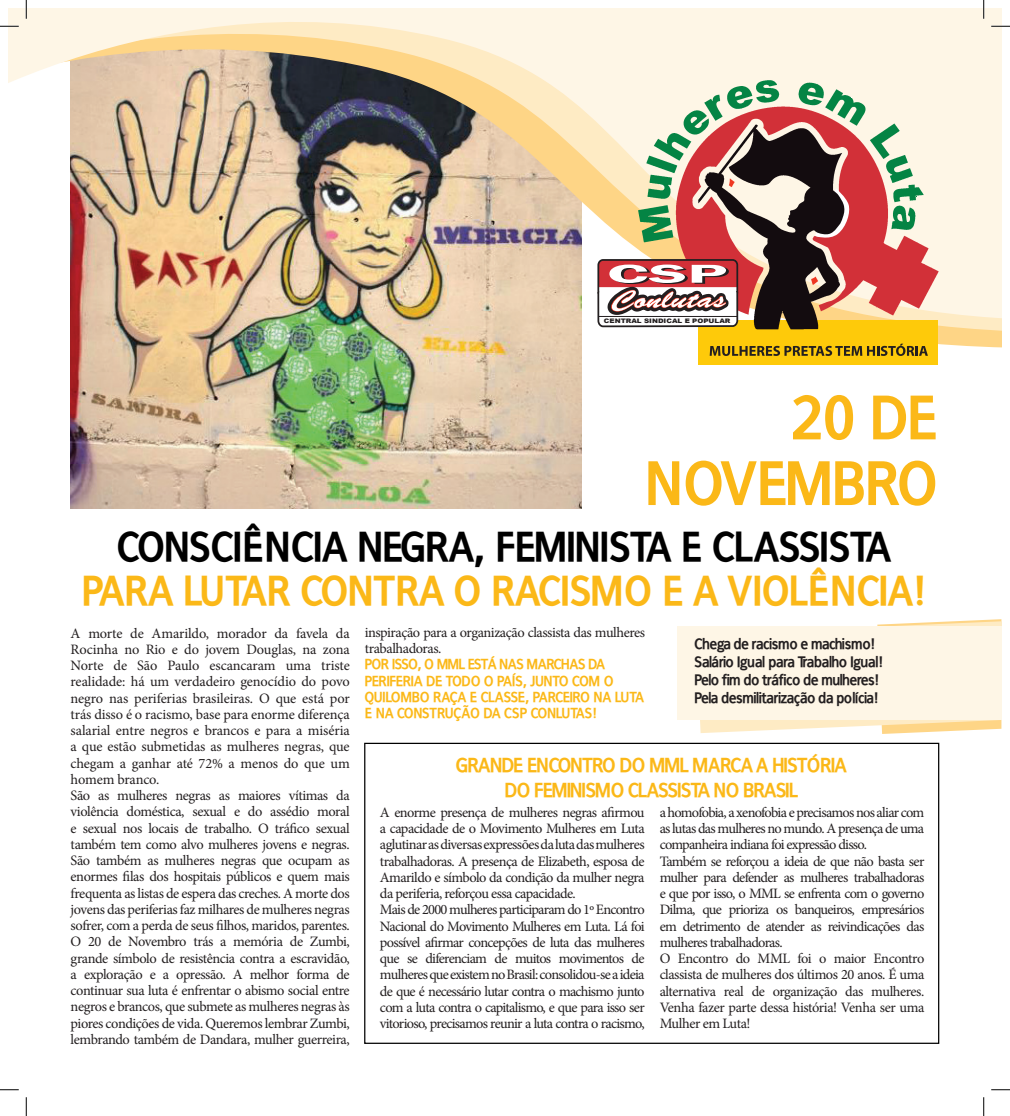
<style>
.page{position:relative;width:1010px;height:1116px;background:#fff}
.page>*{position:absolute;margin:0;border:0;box-sizing:border-box;transform-origin:0 0}
.t1{font:700 60.12px/65.6px "Francophil Sans";letter-spacing:-.04em;color:#fbb818;text-align:right}
.t2{font:700 41.25px "Francophil Sans";color:#000}
.t3{font:700 41.25px "Francophil Sans";color:#fbb818}
.t4{font:600 26.75px "Franklin Gothic";color:#fff;scale:2.48 1}
.t5{font:700 20px/25px "Francophil Sans";letter-spacing:-.03em;color:#fbb818}
.t6{font:700 20px "Francophil Sans";letter-spacing:-.07em;color:#fbb818}
.t7{font:700 15px/18px "Francophil Sans";letter-spacing:-.025em;color:#231f20}
.t8{font:14.38px/16.2px "Minion Pro";letter-spacing:-.035em;color:#231f20}
.t9{font:700 14.38px/16.2px "Francophil Sans";letter-spacing:-.04em;color:#fbb818}
.t10{font:900 6.12px "Arial";color:#231f20;scale:1.16 1}
</style>
<div class="page">
<svg style="left:700px;top:619px;width:301px;height:115px"></svg>
<div style="left:676px;top:626px;width:325px;height:94px;background:#fef6e6"></div>
<div style="left:364px;top:742px;width:575px;height:301px;border:1px solid #000"></div>
<img style="left:71px;top:468px;width:510px;height:40px">
<svg style="left:70px;top:453px;width:512px;height:15px;background:#d3c2a4"></svg>
<img style="left:70px;top:441px;width:512px;height:12px">
<img style="left:9px;top:9px;width:992px;height:432px">
<div style="left:698px;top:320px;width:239px;height:44px;background:#feca0a"></div>
<svg style="left:927px;top:106px;width:11px;height:209px;background:#fae7d8"></svg>
<svg style="left:596px;top:80px;width:331px;height:276px;background:#bb937b"></svg>
<svg style="left:0;top:25px;width:19px;height:2px"></svg>
<svg style="left:990px;top:25px;width:19px;height:2px"></svg>
<svg style="left:0;top:1089px;width:19px;height:1px"></svg>
<svg style="left:991px;top:1089px;width:18px;height:1px"></svg>
<svg style="left:25px;top:0;width:2px;height:19px"></svg>
<svg style="left:25px;top:1097px;width:2px;height:18px"></svg>
<svg style="left:982px;top:0;width:2px;height:19px"></svg>
<svg style="left:983px;top:1097px;width:1px;height:18px"></svg>
<h3 class="t4" style="left:607px;top:257px;width:50px">CSP</h3>
<p class="t10" style="left:603px;top:316px;width:111px">CENTRAL SINDICAL E POPULAR</p>
<h1 class="t1" style="left:644px;top:384px;width:295px">20 DE<br>NOVEMBRO</h1>
<h2 class="t2" style="left:117px;top:522px;width:775px">CONSCIÊNCIA NEGRA, FEMINISTA E CLASSISTA</h2>
<h2 class="t3" style="left:82px;top:566px;width:845px">PARA LUTAR CONTRA O RACISMO E A VIOLÊNCIA!</h2>
<p class="t8" style="left:71px;top:625px;width:280px">A morte de Amarildo, morador da favela da Rocinha no Rio e do jovem Douglas, na zona Norte de São Paulo escancaram uma triste realidade: há um verdadeiro genocídio do povo negro nas periferias brasileiras. O que está por trás disso é o racismo, base para enorme diferença salarial entre negros e brancos e para a miséria a que estão submetidas as mulheres negras, que chegam a ganhar até 72% a menos do que um homem branco.<br>São as mulheres negras as maiores vítimas da violência doméstica, sexual e do assédio moral e sexual nos locais de trabalho. O tráfico sexual também tem como alvo mulheres jovens e negras.<br>São também as mulheres negras que ocupam as enormes filas dos hospitais públicos e quem mais frequenta as listas de espera das creches. A morte dos jovens das periferias faz milhares de mulheres negras sofrer, com a perda de seus filhos, maridos, parentes.<br>O 20 de Novembro trás a memória de Zumbi, grande símbolo de resistência contra a escravidão, a exploração e a opressão. A melhor forma de continuar sua luta é enfrentar o abismo social entre negros e brancos, que submete as mulheres negras às piores condições de vida. Queremos lembrar Zumbi, lembrando também de Dandara, mulher guerreira,</p>
<p class="t8" style="left:364px;top:624px;width:282px">inspiração para a organização classista das mulheres trabalhadoras.</p>
<p class="t9" style="left:364px;top:656px;width:83px">POR ISSO, O MML</p>
<p class="t9" style="left:364px;top:656px;width:281px;text-indent:103px">ESTÁ NAS M ARCHAS DA<br>PERIFERIA DE TODO O PAÍS, JUNTO COM O<br>QUILOMBO RAÇA E CLASSE, PARCEIRO NA LUTA<br>E NA CONSTRUÇÃO DA CSP</p>
<p class="t9" style="left:530px;top:705px;width:68px">CONLUTAS!</p>
<p class="t7" style="left:694px;top:634px;width:190px">CHEGA DE RACISMO E MACHISMO!<br>SALÁRIO IGUAL PARA TRABALHO IGUAL!<br>PELO FIM DO TRÁFICO DE MULHERES!<br>PELA DESMILITARIZAÇÃO DA POLÍCIA!</p>
<h3 class="t5" style="left:504px;top:752px;width:344px;text-indent:188px">MARCA A HISTÓRIA<br>DO FEMINISMO CLASSISTA NO BRASIL</h3>
<h3 class="t6" style="left:456px;top:753px;width:207px">GRANDE ENCONTRO DO MML</h3>
<p class="t8" style="left:380px;top:804px;width:266px">A enorme presença de mulheres negras afirmou a capacidade de o Movimento Mulheres em Luta aglutinar as diversas expressões da luta das mulheres trabalhadoras. A presença de Elizabeth, esposa de Amarildo e símbolo da condição da mulher negra da periferia, reforçou essa capacidade.<br>Mais de 2000 mulheres participaram do 1º Encontro Nacional do Movimento Mulheres em Luta. Lá foi possível afirmar concepções de luta das mulheres que se diferenciam de muitos movimentos de mulheres que existem no Brasil: consolidou-se a ideia de que é necessário lutar contra o machismo junto com a luta contra o capitalismo, e que para isso ser vitorioso, precisamos reunir a luta contra o racismo,</p>
<p class="t8" style="left:659px;top:804px;width:266px">a homofobia, a xenofobia e precisamos nos aliar com as lutas das mulheres no mundo. A presença de uma companheira indiana foi expressão disso.<br>Também se reforçou a ideia de que não basta ser mulher para defender as mulheres trabalhadoras e que por isso, o MML se enfrenta com o governo Dilma, que prioriza os banqueiros, empresários em detrimento de atender as reivindicações das mulheres trabalhadoras.<br>O Encontro do MML foi o maior Encontro classista de mulheres dos últimos 20 anos. É uma alternativa real de organização das mulheres.<br>Venha fazer parte dessa história! Venha ser uma Mulher em Luta!</p>
</div>
